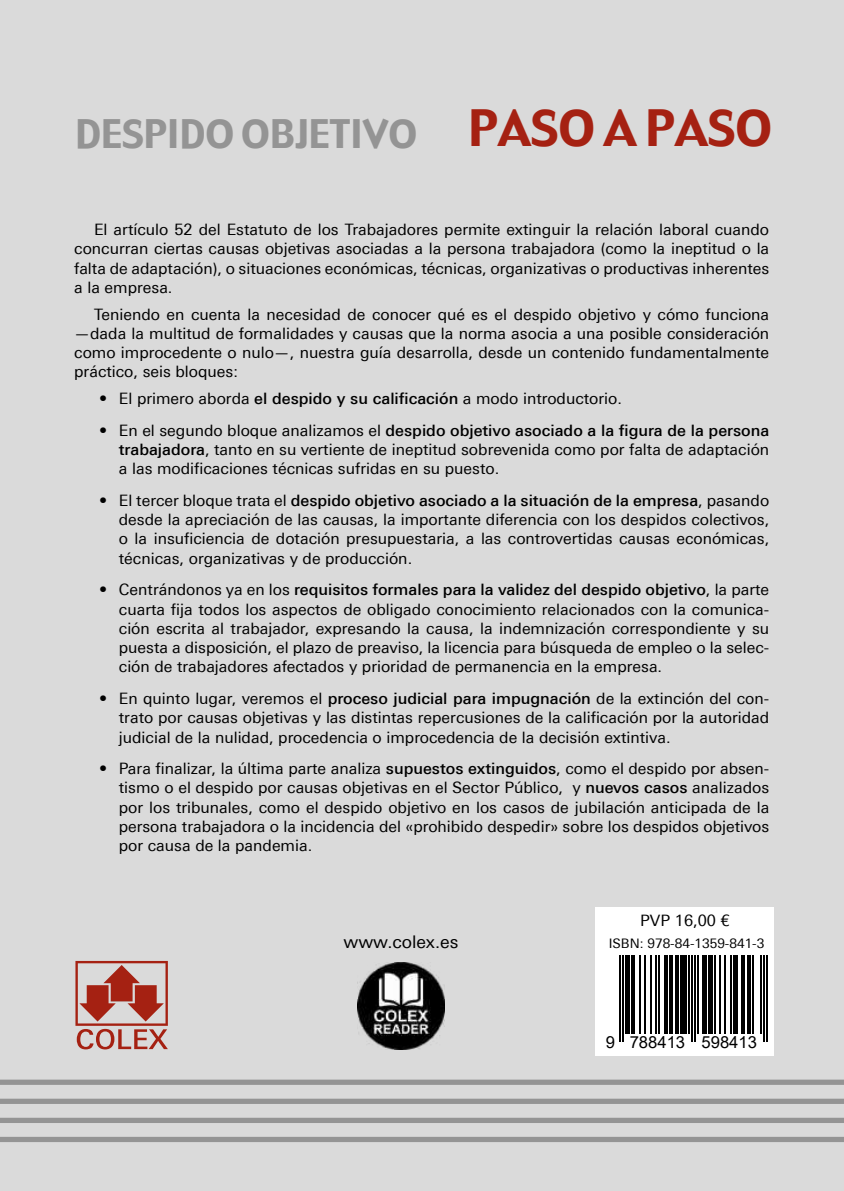
<style>
.page{position:relative;width:844px;height:1191px;background:#fff}
.page>*{position:absolute;margin:0;border:0;box-sizing:border-box;transform-origin:0 0}
.t1{font:49px "Gadget";color:#a52112}
.t2{font:38.5px "Gadget";color:#949494}
.t3{font:17.5px "Univers Next Pro";color:#000}
.t4{font:16.62px "Arial";color:#000}
.t5{font:15.75px/19.2px "Univers Next Pro";color:#000;text-align:justify}
.t6{font:13.12px "Univers Next Pro";color:#000}
.s1{font-weight:500}
</style>
<div class="page">
<div style="left:0;top:0;width:843px;height:1191px;background:#dadada"></div>
<img style="left:357px;top:962px;width:87px;height:88px">
<svg style="left:75px;top:961px;width:93px;height:88px"></svg>
<div style="left:0;top:1136px;width:843px;height:6px;background:#949494"></div>
<div style="left:0;top:1117px;width:843px;height:6px;background:#949494"></div>
<div style="left:0;top:1098px;width:843px;height:6px;background:#949494"></div>
<div style="left:0;top:1079px;width:843px;height:5px;background:#949494"></div>
<div style="left:595px;top:907px;width:179px;height:148px;background:#fff"></div>
<hr style="left:619px;top:955px;width:1px;height:86px;background:#000">
<hr style="left:622px;top:955px;width:1px;height:86px;background:#000">
<div style="left:625px;top:955px;width:5px;height:78px;background:#000"></div>
<hr style="left:631px;top:955px;width:3px;height:78px;background:#000">
<hr style="left:639px;top:955px;width:2px;height:78px;background:#000">
<hr style="left:644px;top:955px;width:1px;height:78px;background:#000">
<hr style="left:650px;top:955px;width:1px;height:78px;background:#000">
<hr style="left:655px;top:955px;width:1px;height:78px;background:#000">
<hr style="left:658px;top:955px;width:1px;height:78px;background:#000">
<hr style="left:664px;top:955px;width:3px;height:78px;background:#000">
<hr style="left:669px;top:955px;width:3px;height:78px;background:#000">
<hr style="left:675px;top:955px;width:3px;height:78px;background:#000">
<div style="left:680px;top:955px;width:6px;height:78px;background:#000"></div>
<hr style="left:687px;top:955px;width:2px;height:78px;background:#000">
<hr style="left:690px;top:955px;width:2px;height:86px;background:#000">
<hr style="left:694px;top:955px;width:1px;height:86px;background:#000">
<hr style="left:697px;top:955px;width:1px;height:78px;background:#000">
<div style="left:701px;top:955px;width:5px;height:78px;background:#000"></div>
<hr style="left:708px;top:955px;width:4px;height:78px;background:#000">
<hr style="left:714px;top:955px;width:1px;height:78px;background:#000">
<hr style="left:719px;top:955px;width:1px;height:78px;background:#000">
<hr style="left:723px;top:955px;width:2px;height:78px;background:#000">
<hr style="left:729px;top:955px;width:2px;height:78px;background:#000">
<hr style="left:733px;top:955px;width:4px;height:78px;background:#000">
<svg style="left:741px;top:955px;width:3px;height:78px"></svg>
<hr style="left:747px;top:955px;width:3px;height:78px;background:#000">
<hr style="left:751px;top:955px;width:2px;height:78px;background:#000">
<hr style="left:759px;top:955px;width:2px;height:78px;background:#000">
<hr style="left:762px;top:955px;width:2px;height:86px;background:#000">
<hr style="left:765px;top:955px;width:2px;height:86px;background:#000">
<h2 class="t2" style="left:75px;top:109px;width:343px">DESPIDO OBJETIVO</h2>
<h1 class="t1" style="left:468px;top:97px;width:305px">PASO A PASO</h1>
<p class="t5" style="left:74px;top:220px;width:696px;text-indent:20px">El artículo 52 del Estatuto de los Trabajadores permite extinguir la relación laboral cuando concurran ciertas causas objetivas asociadas a la persona trabajadora (como la ineptitud o la falta de adaptación), o situaciones económicas, técnicas, organizativas o productivas inherentes a la empresa.</p>
<p class="t5" style="left:74px;top:304px;width:696px;text-indent:20px">Teniendo en cuenta la necesidad de conocer qué es el despido objetivo y cómo funciona —dada la multitud de formalidades y causas que la norma asocia a una posible consideración como improcedente o nulo—, nuestra guía desarrolla, desde un contenido fundamentalmente práctico, seis bloques:</p>
<p class="t5" style="left:99px;top:389px;width:524px">• El primero aborda <span class="s1">el despido y su calificación</span> a modo introductorio.</p>
<p class="t5" style="left:119px;top:420px;width:651px;text-indent:-20px">• En el segundo bloque analizamos el <span class="s1">despido objetivo asociado a la figura de la persona trabajadora</span>, tanto en su vertiente de ineptitud sobrevenida como por falta de adaptación a las modificaciones técnicas sufridas en su puesto.</p>
<p class="t5" style="left:119px;top:491px;width:651px;text-indent:-20px">• El tercer bloque trata el <span class="s1">despido objetivo asociado a la situación de la empresa</span>, pasando desde la apreciación de las causas, la importante diferencia con los despidos colectivos, o la insuficiencia de dotación presupuestaria, a las controvertidas causas económicas, técnicas, organizativas y de producción.</p>
<p class="t5" style="left:119px;top:580px;width:651px;text-indent:-20px">• Centrándonos ya en los <span class="s1">requisitos formales para la validez del despido objetivo</span>, la parte cuarta fija todos los aspectos de obligado conocimiento relacionados con la comunica&shy;ción escrita al trabajador, expresando la causa, la indemnización correspondiente y su puesta a disposición, el plazo de preaviso, la licencia para búsqueda de empleo o la selec&shy;ción de trabajadores afectados y prioridad de permanencia en la empresa.</p>
<p class="t5" style="left:119px;top:689px;width:651px;text-indent:-20px">• En quinto lugar, veremos el <span class="s1">proceso judicial para impugnación</span> de la extinción del con&shy;trato por causas objetivas y las distintas repercusiones de la calificación por la autoridad judicial de la nulidad, procedencia o improcedencia de la decisión extintiva.</p>
<p class="t5" style="left:119px;top:759px;width:651px;text-indent:-20px">• Para finalizar, la última parte analiza <span class="s1">supuestos extinguidos</span>, como el despido por absen&shy;tismo o el despido por causas objetivas en el Sector Público, y <span class="s1">nuevos casos</span> analizados por los tribunales, como el despido objetivo en los casos de jubilación anticipada de la persona trabajadora o la incidencia del «prohibido despedir» sobre los despidos objetivos por causa de la pandemia.</p>
<p class="t5" style="left:640px;top:911px;width:91px">PVP 16,00 €</p>
<p class="t3" style="left:343px;top:931px;width:116px">www.colex.es</p>
<p class="t6" style="left:608px;top:936px;width:157px">ISBN: 978-84-1359-841-3</p>
<p class="t4" style="left:605px;top:1031px;width:152px">9 788413 598413</p>
</div>
